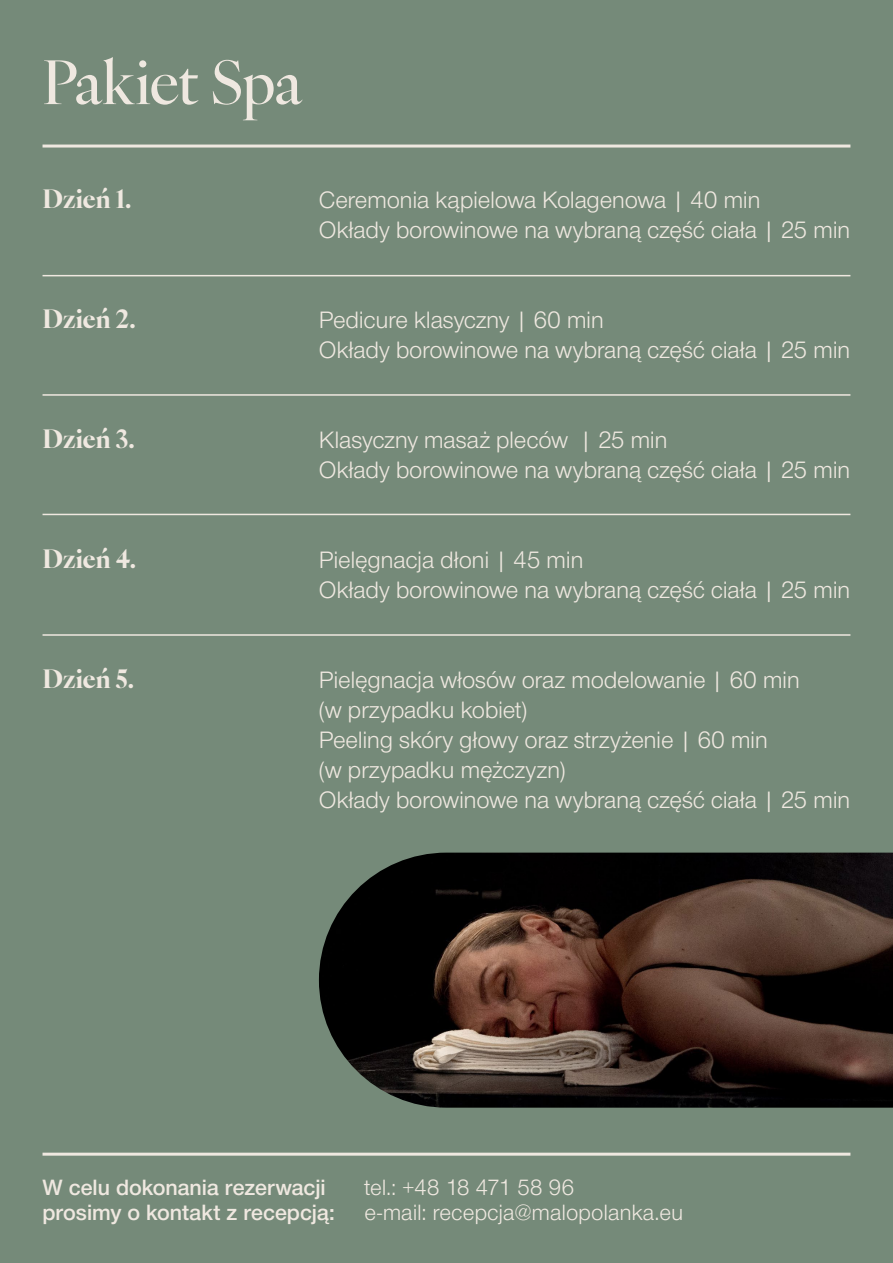
<style>
.page{position:relative;width:893px;height:1263px;background:#758a79}
.page>*{position:absolute;margin:0;border:0;box-sizing:border-box;transform-origin:0 0}
.t1{font:500 60px "Ivy Ora Display";letter-spacing:-.01em;color:#efe8e0}
.t2{font:700 25.5px "Ivy Ora Display";color:#efe8e0}
.t3{font:300 22.5px/30px "Nimbus Sans DV";letter-spacing:-.015em;color:#efe8e0}
.t4{font:500 21px/25.2px "Nimbus Sans DV";color:#efe8e0}
.t5{font:300 21px/25.2px "Nimbus Sans DV";letter-spacing:-.005em;color:#efe8e0}
</style>
<div class="page">
<hr style="left:43px;top:145px;width:807px;height:3px;background:#efe8e0">
<hr style="left:43px;top:275px;width:807px;height:1px;background:#efe8e0">
<hr style="left:43px;top:394px;width:807px;height:2px;background:#efe8e0">
<hr style="left:43px;top:514px;width:807px;height:1px;background:#efe8e0">
<hr style="left:43px;top:634px;width:807px;height:2px;background:#efe8e0">
<hr style="left:43px;top:1153px;width:807px;height:3px;background:#efe8e0">
<img style="left:319px;top:853px;width:574px;height:255px">
<h1 class="t1" style="left:43px;top:36px;width:261px">Pakiet Spa</h1>
<p class="t2" style="left:43px;top:178px;width:90px">Dzień 1.</p>
<p class="t3" style="left:319px;top:186px;width:533px">Ceremonia kąpielowa Kolagenowa | 40 min<br>Okłady borowinowe na wybraną część ciała | 25 min</p>
<p class="t2" style="left:43px;top:298px;width:94px">Dzień 2.</p>
<p class="t3" style="left:319px;top:306px;width:533px">Pedicure klasyczny | 60 min<br>Okłady borowinowe na wybraną część ciała | 25 min</p>
<p class="t2" style="left:43px;top:418px;width:93px">Dzień 3.</p>
<p class="t3" style="left:319px;top:426px;width:533px">Klasyczny masaż pleców | 25 min<br>Okłady borowinowe na wybraną część ciała | 25 min</p>
<p class="t2" style="left:43px;top:538px;width:95px">Dzień 4.</p>
<p class="t3" style="left:319px;top:546px;width:533px">Pielęgnacja dłoni | 45 min<br>Okłady borowinowe na wybraną część ciała | 25 min</p>
<p class="t2" style="left:43px;top:658px;width:93px">Dzień 5.</p>
<p class="t3" style="left:319px;top:666px;width:533px">Pielęgnacja włosów oraz modelowanie | 60 min<br>(w przypadku kobiet)<br>Peeling skóry głowy oraz strzyżenie | 60 min<br>(w przypadku mężczyzn)<br>Okłady borowinowe na wybraną część ciała | 25 min</p>
<p class="t4" style="left:43px;top:1176px;width:294px">W celu dokonania rezerwacji prosimy o kontakt z recepcją:</p>
<p class="t5" style="left:365px;top:1176px;width:320px">tel.: +48 18 471 58 96<br>e-mail: recepcja@malopolanka.eu</p>
</div>
